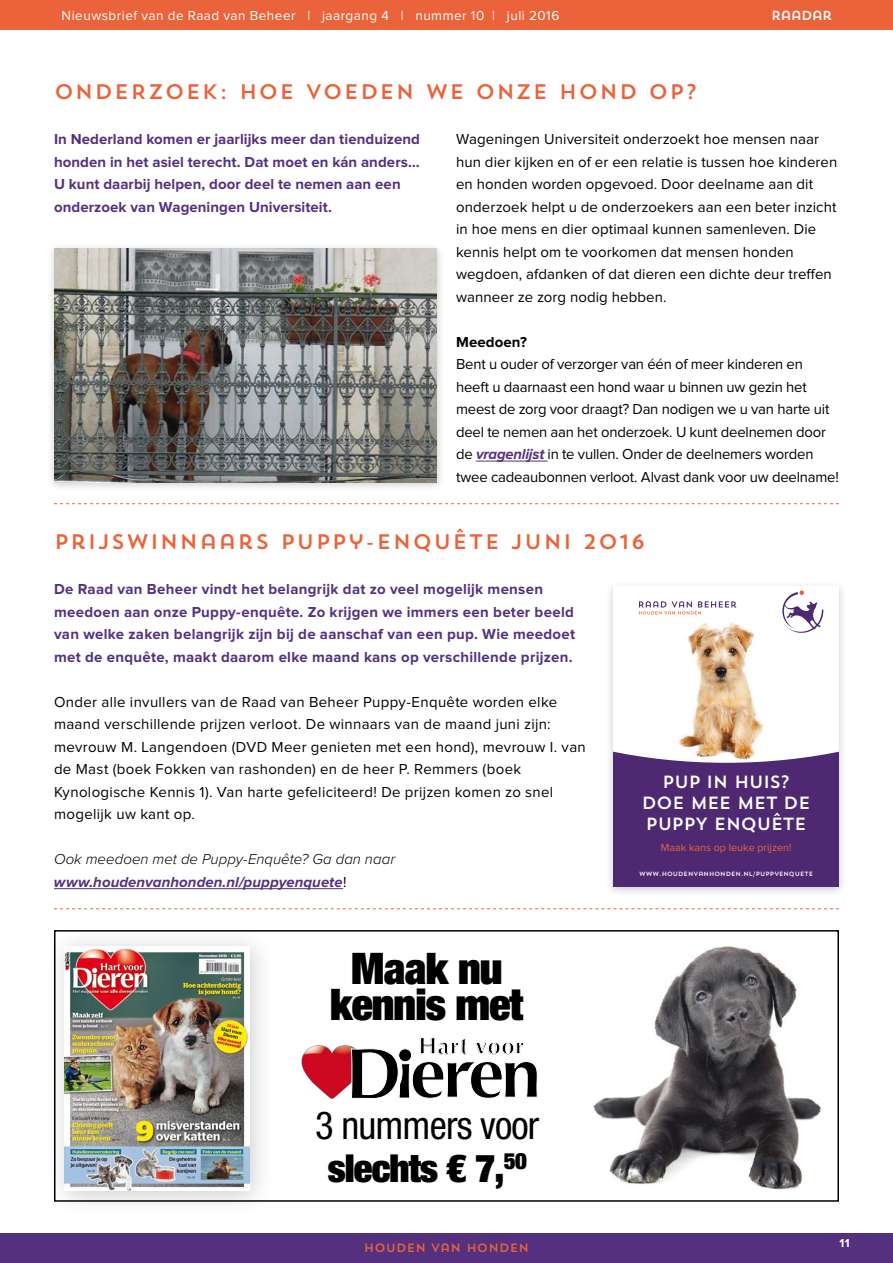
<style>
.page{position:relative;width:893px;height:1263px;background:#fff}
.page>*{position:absolute;margin:0;border:0;box-sizing:border-box;transform-origin:0 0}
.t1{font:900 condensed 43.65px/36.5px "Helvetica Neue LT Std";letter-spacing:-.02em;color:#000;text-align:center}
.t2{font:condensed 38.55px/43.5px "Helvetica Neue LT Std";letter-spacing:-.02em;color:#000;text-align:center}
.t3{font:700 23.55px "Optima";letter-spacing:.03em;color:#000}
.t4{font:21px "Trend Sans One";letter-spacing:.05em;color:#ea633a}
.t5{font:17.55px/21.5px "Trend Sans One";letter-spacing:-.05em;color:#fff;text-align:center}
.t6{font:15px/22.5px "Proxima Nova";letter-spacing:.005em;color:#000}
.t7{font:700 15px/22.5px "Proxima Nova";letter-spacing:.015em;color:#55307f}
.t8{font:15px/22.5px "Proxima Nova";letter-spacing:-.015em;color:#000}
.t9{font:italic 300 15px/22.5px "Proxima Nova";letter-spacing:.005em;color:#000}
.t10{font:700 15px "Proxima Nova";letter-spacing:.01em;color:#000}
.t11{font:13.5px "Proxima Nova";letter-spacing:.035em;color:#fff}
.t12{font:13.05px "Trend Sans One";letter-spacing:-.07em;color:#fff}
.t13{font:12px "Trend Sans One";color:#ea633a}
.t14{font:700 12px "Proxima Nova";color:#fff}
.t15{font:10.65px "Proxima Nova";color:#ea633a}
.t16{font:6.15px "Trend Sans One";color:#fff}
.s1{font-weight:700;font-style:italic;color:#55307f}
.s2{font-weight:700;color:#55307f}
.s3{font-weight:400;font-style:normal}
.s4{font-weight:900}
</style>
<div class="page">
<div style="left:0;top:1233px;width:893px;height:30px;background:#55307f"></div>
<div style="left:0;top:0;width:893px;height:30px;background:#ea633a"></div>
<svg style="left:54px;top:908px;width:785px;height:1px"></svg>
<hr style="left:54px;top:888px;width:289px;height:1px;background:#55307f">
<div style="left:605px;top:580px;width:242px;height:317px;background:#000;opacity:.2"></div>
<div style="left:613px;top:586px;width:226px;height:301px;background:#fff"></div>
<img style="left:655px;top:606px;width:109px;height:144px">
<svg style="left:639px;top:601px;width:97px;height:13px"></svg>
<svg style="left:782px;top:590px;width:41px;height:43px"></svg>
<svg style="left:613px;top:750px;width:233px;height:147px;background:#674885"></svg>
<svg style="left:54px;top:503px;width:785px;height:1px"></svg>
<hr style="left:476px;top:461px;width:72px;height:1px;background:#55307f">
<div style="left:46px;top:243px;width:399px;height:250px;background:#000;opacity:.2"></div>
<img style="left:54px;top:249px;width:383px;height:233px">
<img style="left:593px;top:946px;width:229px;height:244px">
<div style="left:45px;top:926px;width:231px;height:291px;background:#000;opacity:.2"></div>
<img style="left:65px;top:946px;width:184px;height:245px">
<img style="left:301px;top:1045px;width:61px;height:54px">
<svg style="left:351px;top:1045px;width:186px;height:53px"></svg>
<p class="t11" style="left:62px;top:9px;width:499px">Nieuwsbrief van de Raad van Beheer | jaargang 4 | nummer 10 | juli 2016</p>
<p class="t12" style="left:771px;top:7px;width:63px">RAADAR</p>
<h3 class="t4" style="left:54px;top:78px;width:645px">ONDERZOEK: HOE VOEDEN WE ONZE HOND OP?</h3>
<p class="t7" style="left:54px;top:128px;width:367px">In Nederland komen er jaarlijks meer dan tienduizend honden in het asiel terecht. Dat moet en kán anders… U kunt daarbij helpen, door deel te nemen aan een onderzoek van Wageningen Universiteit.</p>
<p class="t6" style="left:456px;top:128px;width:383px">Wageningen Universiteit onderzoekt hoe mensen naar hun dier kijken en of er een relatie is tussen hoe kinderen en honden worden opgevoed. Door deelname aan dit onderzoek helpt u de onderzoekers aan een beter inzicht in hoe mens en dier optimaal kunnen samenleven. Die kennis helpt om te voorkomen dat mensen honden wegdoen, afdanken of dat dieren een dichte deur treffen wanneer ze zorg nodig hebben.</p>
<p class="t10" style="left:456px;top:335px;width:72px">Meedoen?</p>
<p class="t8" style="left:456px;top:353px;width:384px">Bent u ouder of verzorger van één of meer kinderen en heeft u daarnaast een hond waar u binnen uw gezin het meest de zorg voor draagt? Dan nodigen we u van harte uit deel te nemen aan het onderzoek. U kunt deelnemen door de <span class="s1">vragenlijst</span> in te vullen. Onder de deelnemers worden twee cadeaubonnen verloot. Alvast dank voor uw deelname!</p>
<h3 class="t4" style="left:54px;top:528px;width:593px">PRIJSWINNAARS PUPPY-ENQUÊTE JUNI 2016</h3>
<p class="t7" style="left:54px;top:578px;width:523px">De Raad van Beheer vindt het belangrijk dat zo veel mogelijk mensen meedoen aan onze Puppy-enquête. Zo krijgen we immers een beter beeld van welke zaken belangrijk zijn bij de aanschaf van een pup. Wie meedoet met de enquête, maakt daarom elke maand kans op verschillende prijzen.</p>
<p class="t6" style="left:54px;top:691px;width:533px">Onder alle invullers van de Raad van Beheer Puppy-Enquête worden elke maand verschillende prijzen verloot. De winnaars van de maand juni zijn: mevrouw M. Langendoen (DVD Meer genieten met een hond), mevrouw I. van de Mast (boek Fokken van rashonden) en de heer P. Remmers (boek Kynologische Kennis 1). Van harte gefeliciteerd! De prijzen komen zo snel mogelijk uw kant op.</p>
<p class="t9" style="left:54px;top:848px;width:343px">Ook meedoen met de Puppy-Enquête? Ga dan naar <span class="s2">www.houdenvanhonden.nl/puppyenquete</span><span class="s3">!</span></p>
<p class="t5" style="left:641px;top:770px;width:171px">PUP IN HUIS?<br>DOE MEE MET DE<br>PUPPY ENQUÊTE</p>
<p class="t15" style="left:661px;top:842px;width:132px">Maak kans op leuke prijzen!</p>
<p class="t16" style="left:639px;top:869px;width:176px">WWW.HOUDENVANHONDEN.NL/PUPPYENQUETE</p>
<h1 class="t1" style="left:330px;top:949px;width:194px">Maak nu kennis met</h1>
<h3 class="t3" style="left:419px;top:1032px;width:107px">Hart voor</h3>
<h2 class="t2" style="left:315px;top:1103px;width:226px">3 nummers voor <span class="s4">slechts € 7,</span><sup>50</sup></h2>
<p class="t13" style="left:364px;top:1240px;width:167px">HOUDEN VAN HONDEN</p>
<p class="t14" style="left:840px;top:1237px;width:11px">11</p>
</div>
